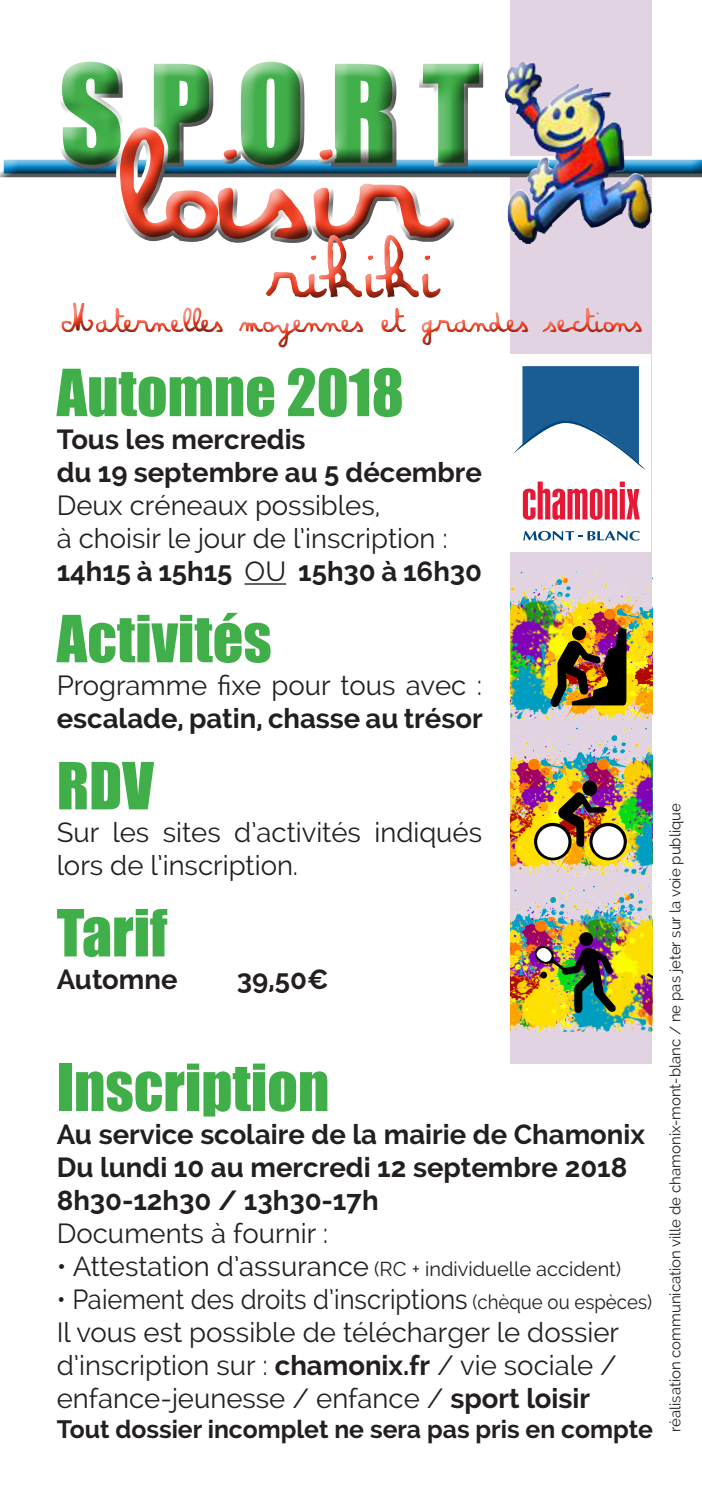
<style>
.page{position:relative;width:702px;height:1489px;background:#fff}
.page>*{position:absolute;margin:0;border:0;box-sizing:border-box;transform-origin:0 0}
.t1{font:157.5px "Amandine";color:#ef3e22;scale:1.11 1}
.t2{font:125px "Impact";letter-spacing:.2em;color:#40ae49}
.t3{font:75px "Amandine";color:#ef3e22}
.t4{font:60px "Impact";color:#40ae49}
.t5{font:35px "Amandine";color:#ef3e22}
.t6{font:700 27.5px/33px "Raleway";color:#231f20}
.t7{font:27.5px/33px "Raleway";color:#231f20}
.t8{font:27.5px/33px "Raleway";color:#231f20;scale:.93 1}
.t9{font:700 25px "Raleway";color:#231f20}
.t10{font:20px "Raleway";color:#231f20}
.t11{font:15px "Raleway";color:#231f20}
.s1{font-weight:700}
.s2{font-size:27.5px}
.s3{font-size:20px}
</style>
<div class="page">
<div style="left:510px;top:0;width:142px;height:1063px;background:#e1d3e2"></div>
<div style="left:510px;top:354px;width:140px;height:198px;background:#fff"></div>
<svg style="left:523px;top:481px;width:116px;height:39px"></svg>
<svg style="left:513px;top:366px;width:132px;height:104px"></svg>
<svg style="left:523px;top:531px;width:116px;height:9px"></svg>
<svg style="left:0;top:159px;width:702px;height:19px;background:#4a88a8"></svg>
<div style="left:40px;top:39px;width:458px;height:202px;background:#fff"></div>
<div style="left:49px;top:47px;width:452px;height:215px;background:#231f20;opacity:.75"></div>
<div style="left:492px;top:57px;width:164px;height:197px;background:#231f20;opacity:.75"></div>
<img style="left:510px;top:881px;width:84px;height:150px">
<img style="left:530px;top:886px;width:122px;height:145px">
<div style="left:579px;top:932px;width:14px;height:14px;background:#000;border-radius:50%"></div>
<img style="left:534px;top:944px;width:83px;height:69px">
<div style="left:540px;top:971px;width:7px;height:7px;background:#000;border-radius:50%"></div>
<svg style="left:536px;top:947px;width:15px;height:14px"></svg>
<svg style="left:646px;top:973px;width:6px;height:46px"></svg>
<img style="left:510px;top:730px;width:28px;height:145px">
<img style="left:538px;top:723px;width:87px;height:152px">
<img style="left:591px;top:725px;width:61px;height:150px">
<svg style="left:582px;top:780px;width:15px;height:15px"></svg>
<img style="left:555px;top:788px;width:55px;height:59px">
<svg style="left:534px;top:822px;width:37px;height:38px"></svg>
<div style="left:537px;top:826px;width:31px;height:31px;background:#fff;border-radius:50%"></div>
<svg style="left:589px;top:822px;width:37px;height:38px"></svg>
<div style="left:592px;top:826px;width:31px;height:31px;background:#fff;border-radius:50%"></div>
<img style="left:510px;top:571px;width:35px;height:148px">
<img style="left:545px;top:569px;width:69px;height:150px">
<img style="left:614px;top:573px;width:38px;height:146px">
<img style="left:549px;top:627px;width:77px;height:81px">
<hr style="left:244px;top:583px;width:42px;height:1px;background:#231f20">
<div style="left:43px;top:217px;width:611px;height:136px;background:#fff;opacity:.75"></div>
<div style="left:47px;top:231px;width:612px;height:122px;background:#231f20;opacity:.75"></div>
<h2 class="t2" style="left:59px;top:17px;width:422px">SPORT</h2>
<h1 class="t1" style="left:108px;top:77px;width:291px">loisir</h1>
<h3 class="t3" style="left:267px;top:221px;width:170px">rikiki</h3>
<p class="t5" style="left:61px;top:296px;width:581px">Maternelles moyennes et grandes sections</p>
<h3 class="t4" style="left:57px;top:346px;width:348px">Automne 2018</h3>
<p class="t6" style="left:57px;top:423px;width:427px">Tous les mercredis<br>du 19 septembre au 5 décembre</p>
<p class="t7" style="left:57px;top:489px;width:427px">Deux créneaux possibles,<br>à choisir le jour de l’inscription :<br><span class="s1">14h15 à 15h15</span> OU <span class="s1">15h30 à 16h30</span></p>
<h3 class="t4" style="left:57px;top:592px;width:216px">Activités</h3>
<p class="t7" style="left:57px;top:669px;width:427px">Programme fixe pour tous avec :</p>
<p class="t6" style="left:57px;top:702px;width:427px">escalade, patin, chasse au trésor</p>
<h3 class="t4" style="left:57px;top:739px;width:98px">RDV</h3>
<p class="t7" style="left:57px;top:816px;width:427px">Sur les sites d’activités indiqués lors de l’inscription.</p>
<h3 class="t4" style="left:57px;top:886px;width:112px">Tarif</h3>
<p class="t6" style="left:57px;top:963px;width:122px">Automne</p>
<p class="t6" style="left:237px;top:963px;width:93px">39,50€</p>
<h3 class="t4" style="left:57px;top:1040px;width:274px">Inscription</h3>
<p class="t6" style="left:57px;top:1117px;width:589px">Au service scolaire de la mairie de Chamonix<br>Du lundi 10 au mercredi 12 septembre 2018<br>8h30-12h30 / 13h30-17h</p>
<p class="t7" style="left:57px;top:1216px;width:273px">Documents à fournir :</p>
<p class="t10" style="left:57px;top:1257px;width:566px"><span class="s2">• Attestation d’assurance</span> (RC + individuelle accident)</p>
<p class="t8" style="left:57px;top:1282px;width:641px">• Paiement des droits d’inscriptions <span class="s3">(chèque ou espèces)<br></span>Il vous est possible de télécharger le dossier d’inscription sur : <span class="s1">chamonix.fr</span> / vie sociale / enfance-jeunesse / enfance / <span class="s1">sport loisir</span></p>
<p class="t9" style="left:57px;top:1414px;width:598px">Tout dossier incomplet ne sera pas pris en compte</p>
<p class="t11" style="left:666px;top:1431px;width:630px;rotate:-90deg">réalisation communication ville de chamonix-mont-blanc / ne pas jeter sur la voie publique</p>
</div>
